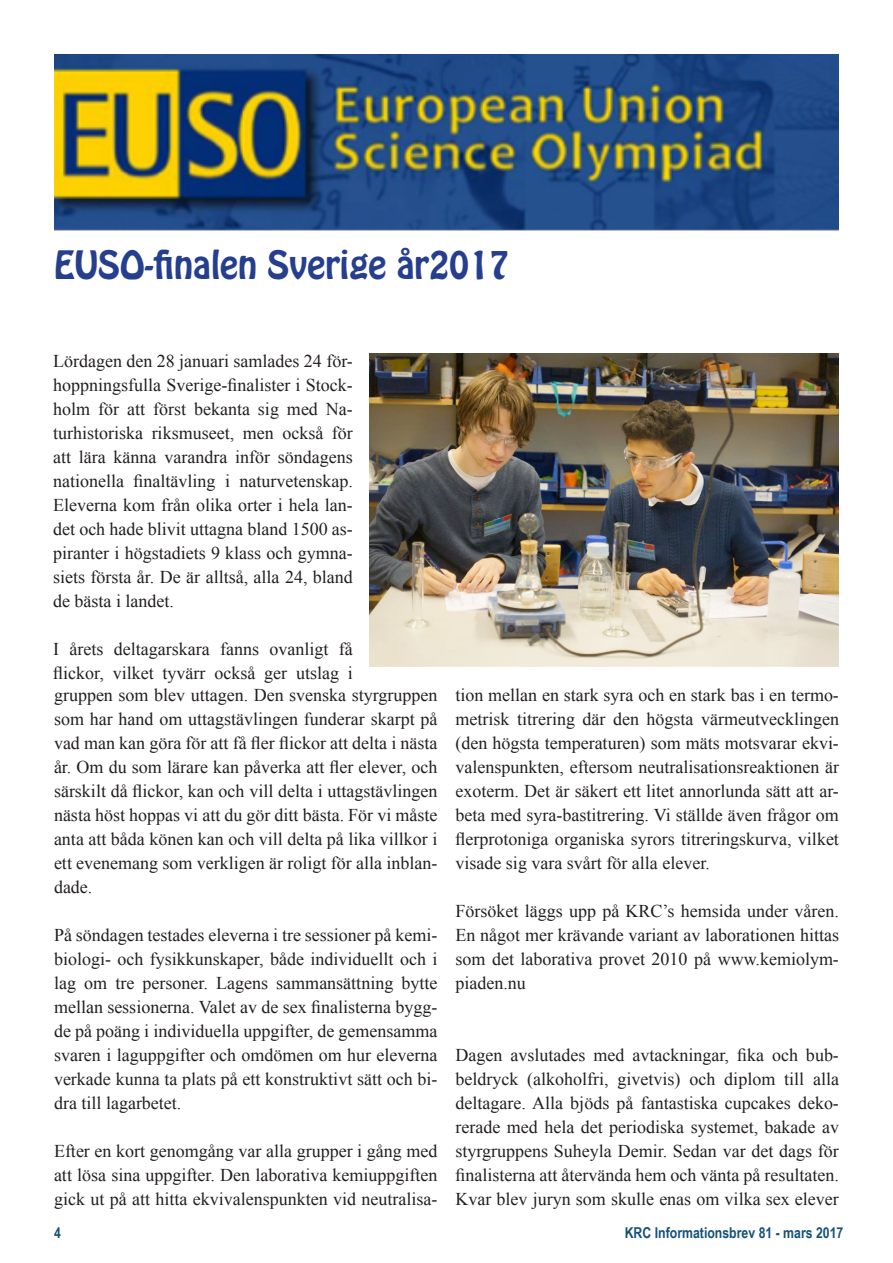
<style>
.page{position:relative;width:893px;height:1263px;background:#fff}
.page>*{position:absolute;margin:0;border:0;box-sizing:border-box;transform-origin:0 0}
.Undersidrubrik{font:34.5px "Hobo Std";color:#253f8e}
.t1{font:18px/24px "Times New Roman";color:#231f20;text-align:justify}
.t2{font:700 15px "Arial Narrow";color:#165179}
</style>
<div class="page">
<img style="left:54px;top:54px;width:785px;height:177px">
<img style="left:370px;top:353px;width:469px;height:313px">
<p class="Undersidrubrik" style="left:54px;top:241px;width:457px">EUSO-finalen Sverige år2017</p>
<p class="t1" style="left:53px;top:349px;width:301px">Lördagen den 28 januari samlades 24 för&shy;hoppningsfulla Sverige-finalister i Stock&shy;holm för att först bekanta sig med Na&shy;turhistoriska riksmuseet, men också för att lära känna varandra inför söndagens nationella finaltävling i naturvetenskap.<br>Eleverna kom från olika orter i hela lan&shy;det och hade blivit uttagna bland 1500 as&shy;piranter i högstadiets 9 klass och gymna&shy;siets första år. De är alltså, alla 24, bland de bästa i landet.</p>
<p class="t1" style="left:53px;top:637px;width:301px">I årets deltagarskara fanns ovanligt få flickor, vilket tyvärr också ger utslag i</p>
<p class="t1" style="left:54px;top:683px;width:385px">gruppen som blev uttagen. Den svenska styrgruppen som har hand om uttagstävlingen funderar skarpt på vad man kan göra för att få fler flickor att delta i nästa år. Om du som lärare kan påverka att fler elever, och särskilt då flickor, kan och vill delta i uttagstävlingen nästa höst hoppas vi att du gör ditt bästa. För vi måste anta att båda könen kan och vill delta på lika villkor i ett evenemang som verkligen är roligt för alla inblan&shy;dade.</p>
<p class="t1" style="left:54px;top:923px;width:385px">På söndagen testades eleverna i tre sessioner på kemi&shy;biologi- och fysikkunskaper, både individuellt och i lag om tre personer. Lagens sammansättning bytte mellan sessionerna. Valet av de sex finalisterna bygg&shy;de på poäng i individuella uppgifter, de gemensamma svaren i laguppgifter och omdömen om hur eleverna verkade kunna ta plats på ett konstruktivt sätt och bi&shy;dra till lagarbetet.</p>
<p class="t1" style="left:54px;top:1139px;width:385px">Efter en kort genomgång var alla grupper i gång med att lösa sina uppgifter. Den laborativa kemiuppgiften gick ut på att hitta ekvivalenspunkten vid neutralisa-</p>
<p class="t1" style="left:455px;top:683px;width:385px">tion mellan en stark syra och en stark bas i en termo&shy;metrisk titrering där den högsta värmeutvecklingen (den högsta temperaturen) som mäts motsvarar ekvi&shy;valenspunkten, eftersom neutralisationsreaktionen är exoterm. Det är säkert ett litet annorlunda sätt att ar&shy;beta med syra-bastitrering. Vi ställde även frågor om flerprotoniga organiska syrors titreringskurva, vilket visade sig vara svårt för alla elever.</p>
<p class="t1" style="left:455px;top:899px;width:385px">Försöket läggs upp på KRC’s hemsida under våren.<br>En något mer krävande variant av laborationen hittas som det laborativa provet 2010 på www.kemiolym&shy;piaden.nu</p>
<p class="t1" style="left:455px;top:1043px;width:385px">Dagen avslutades med avtackningar, fika och bub&shy;beldryck (alkoholfri, givetvis) och diplom till alla deltagare. Alla bjöds på fantastiska cupcakes deko&shy;rerade med hela det periodiska systemet, bakade av styrgruppens Suheyla Demir. Sedan var det dags för finalisterna att återvända hem och vänta på resultaten.</p>
<p class="t1" style="left:455px;top:1187px;width:385px">Kvar blev juryn som skulle enas om vilka sex elever</p>
<p class="t2" style="left:54px;top:1221px;width:8px">4</p>
<p class="t2" style="left:625px;top:1221px;width:220px">KRC Informationsbrev 81 - mars 2017</p>
</div>
